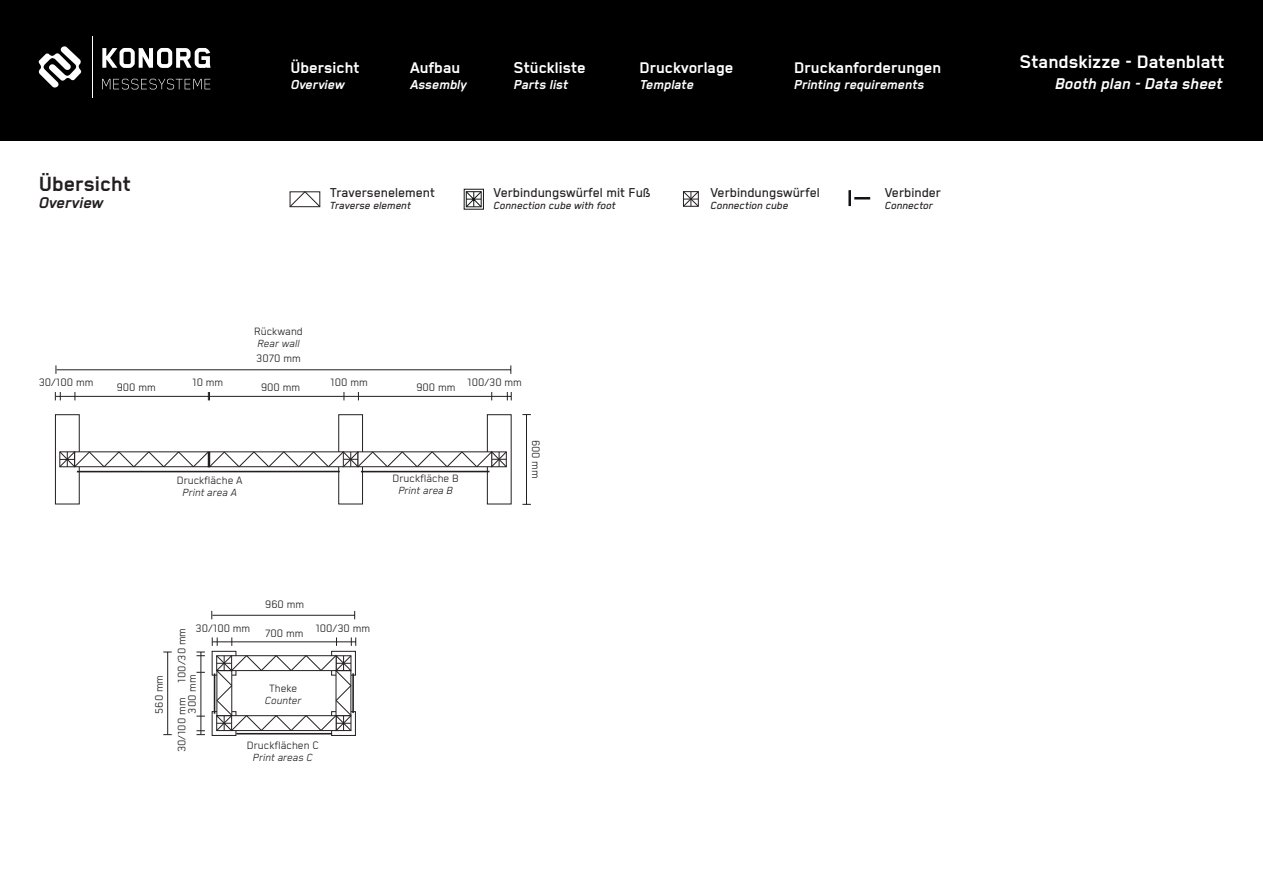
<style>
.page{position:relative;width:1263px;height:893px;background:#fff}
.page>*{position:absolute;margin:0;border:0;box-sizing:border-box;transform-origin:0 0}
.t1{font:700 24px "Blender";color:#231f20}
.t2{font:700 21px "Blender";color:#fff}
.t3{font:700 18px "Blender";color:#fff}
.t4{font:italic 700 18px "Blender";color:#fff}
.t5{font:italic 700 18px "Blender";color:#231f20}
.t6{font:500 15px "Blender";color:#231f20}
.t7{font:italic 700 15px "Blender";color:#fff}
.t8{font:12.3px "Blender";color:#231f20}
.t9{font:italic 500 12px "Blender";color:#231f20}
.t10{font:italic 12px "Blender";color:#231f20}
</style>
<div class="page">
<div style="left:0;top:0;width:1263px;height:140px;background:#000001"></div>
<svg style="left:38px;top:46px;width:44px;height:42px"></svg>
<svg style="left:102px;top:48px;width:109px;height:20px"></svg>
<svg style="left:102px;top:79px;width:108px;height:10px"></svg>
<hr style="left:92px;top:36px;width:1px;height:62px;background:#fff">
<hr style="left:57px;top:370px;width:453px;height:1px;background:#231f20">
<hr style="left:212px;top:615px;width:142px;height:1px;background:#231f20">
<hr style="left:55px;top:396px;width:456px;height:1px;background:#231f20">
<hr style="left:201px;top:652px;width:1px;height:82px;background:#231f20">
<hr style="left:167px;top:652px;width:1px;height:82px;background:#231f20">
<svg style="left:55px;top:392px;width:6px;height:8px"></svg>
<svg style="left:197px;top:730px;width:8px;height:5px"></svg>
<svg style="left:208px;top:392px;width:2px;height:8px"></svg>
<svg style="left:507px;top:392px;width:5px;height:8px"></svg>
<svg style="left:197px;top:652px;width:8px;height:4px"></svg>
<div style="left:464px;top:189px;width:20px;height:20px;border:1px solid #111314"></div>
<svg style="left:683px;top:191px;width:16px;height:16px"></svg>
<svg style="left:289px;top:191px;width:32px;height:16px"></svg>
<svg style="left:849px;top:190px;width:21px;height:16px"></svg>
<svg style="left:465px;top:191px;width:17px;height:17px"></svg>
<svg style="left:55px;top:414px;width:457px;height:90px"></svg>
<hr style="left:77px;top:471px;width:263px;height:1px;background:#231f20">
<hr style="left:361px;top:471px;width:128px;height:1px;background:#231f20">
<svg style="left:212px;top:637px;width:144px;height:99px"></svg>
<hr style="left:526px;top:415px;width:1px;height:90px;background:#231f20">
<p class="t1" style="left:39px;top:171px;width:94px">Übersicht</p>
<p class="t5" style="left:39px;top:193px;width:66px">Overview</p>
<h3 class="t3" style="left:290px;top:58px;width:71px">Übersicht</h3>
<h3 class="t3" style="left:410px;top:58px;width:52px">Aufbau</h3>
<h3 class="t3" style="left:514px;top:58px;width:74px">Stückliste</h3>
<h3 class="t3" style="left:639px;top:58px;width:95px">Druckvorlage</h3>
<p class="t7" style="left:291px;top:77px;width:55px">Overview</p>
<p class="t7" style="left:410px;top:77px;width:58px">Assembly</p>
<p class="t7" style="left:514px;top:77px;width:56px">Parts list</p>
<p class="t7" style="left:640px;top:77px;width:56px">Template</p>
<h3 class="t3" style="left:794px;top:58px;width:149px">Druckanforderungen</h3>
<p class="t7" style="left:794px;top:77px;width:132px">Printing requirements</p>
<p class="t6" style="left:330px;top:185px;width:107px">Traversenelement</p>
<p class="t9" style="left:330px;top:199px;width:83px">Traverse element</p>
<p class="t6" style="left:493px;top:185px;width:159px">Verbindungswürfel mit Fuß</p>
<p class="t9" style="left:493px;top:199px;width:124px">Connection cube with foot</p>
<p class="t6" style="left:710px;top:185px;width:111px">Verbindungswürfel</p>
<p class="t9" style="left:710px;top:199px;width:80px">Connection cube</p>
<p class="t6" style="left:885px;top:185px;width:58px">Verbinder</p>
<p class="t9" style="left:885px;top:199px;width:50px">Connector</p>
<p class="t8" style="left:39px;top:376px;width:56px">30/100 mm</p>
<p class="t8" style="left:117px;top:381px;width:41px">900 mm</p>
<p class="t8" style="left:192px;top:376px;width:33px">10 mm</p>
<p class="t8" style="left:254px;top:325px;width:50px">Rückwand</p>
<p class="t10" style="left:257px;top:337px;width:44px">Rear wall</p>
<p class="t8" style="left:256px;top:352px;width:46px">3070 mm</p>
<p class="t8" style="left:330px;top:376px;width:39px">100 mm</p>
<p class="t8" style="left:467px;top:376px;width:56px">100/30 mm</p>
<p class="t8" style="left:261px;top:381px;width:41px">900 mm</p>
<p class="t8" style="left:416px;top:381px;width:41px">900 mm</p>
<p class="t8" style="left:177px;top:474px;width:67px">Druckfläche A</p>
<p class="t10" style="left:183px;top:486px;width:56px">Print area A</p>
<p class="t8" style="left:393px;top:472px;width:68px">Druckfläche B</p>
<p class="t10" style="left:398px;top:484px;width:56px">Print area B</p>
<p class="t8" style="left:542px;top:440px;width:41px;rotate:90deg">600 mm</p>
<p class="t8" style="left:265px;top:598px;width:40px">960 mm</p>
<p class="t8" style="left:196px;top:622px;width:56px">30/100 mm</p>
<p class="t8" style="left:315px;top:622px;width:56px">100/30 mm</p>
<p class="t8" style="left:176px;top:682px;width:56px;rotate:-90deg">100/30 mm</p>
<p class="t8" style="left:265px;top:627px;width:40px">700 mm</p>
<p class="t8" style="left:153px;top:714px;width:40px;rotate:-90deg">560 mm</p>
<p class="t8" style="left:186px;top:714px;width:41px;rotate:-90deg">300 mm</p>
<p class="t8" style="left:269px;top:682px;width:30px">Theke</p>
<p class="t10" style="left:265px;top:694px;width:38px">Counter</p>
<p class="t8" style="left:176px;top:752px;width:56px;rotate:-90deg">30/100 mm</p>
<p class="t8" style="left:247px;top:739px;width:73px">Druckflächen C</p>
<p class="t10" style="left:253px;top:751px;width:61px">Print areas C</p>
<h2 class="t2" style="left:1019px;top:50px;width:207px">Standskizze - Datenblatt</h2>
<h3 class="t4" style="left:1055px;top:74px;width:169px">Booth plan - Data sheet</h3>
</div>
